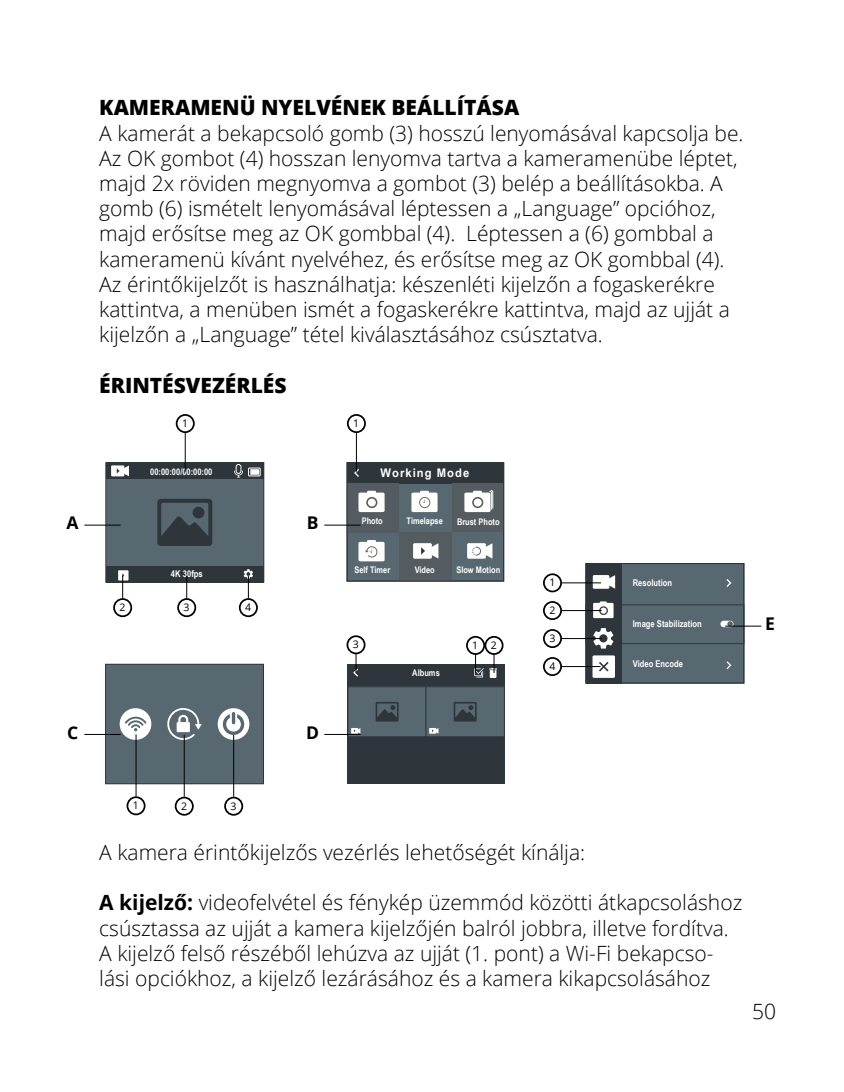
<style>
.page{position:relative;width:844px;height:1092px;background:#fff}
.page>*{position:absolute;margin:0;border:0;box-sizing:border-box;transform-origin:0 0}
.t1{font:300 21px/25.2px "Open Sans";color:#000}
.t2{font:800 21px "Open Sans";color:#000}
.t3{font:700 17.5px "Open Sans";color:#000}
.t4{font:700 11.9px "Arial Narrow";letter-spacing:.075em;color:#fff;scale:1.15 1}
.t5{font:10.5px "Open Sans";color:#000}
.t6{font:700 9.45px "Arial Narrow";color:#fff}
.t7{font:700 9.1px "Arial Narrow";color:#fff}
.s1{font-weight:700}
</style>
<div class="page">
<div style="left:585px;top:563px;width:158px;height:120px;background:#586871"></div>
<div style="left:585px;top:604px;width:159px;height:40px;border:1px solid #2e363c"></div>
<div style="left:585px;top:563px;width:36px;height:42px;background:#2e363c"></div>
<div style="left:585px;top:605px;width:36px;height:39px;background:#2e363c"></div>
<div style="left:585px;top:644px;width:36px;height:39px;background:#2e363c"></div>
<div style="left:592px;top:575px;width:17px;height:13px;background:#fffffc"></div>
<svg style="left:608px;top:575px;width:7px;height:13px"></svg>
<svg style="left:593px;top:628px;width:20px;height:20px"></svg>
<svg style="left:593px;top:601px;width:20px;height:17px"></svg>
<div style="left:592px;top:655px;width:22px;height:22px;background:#fff;border-radius:2px"></div>
<svg style="left:598px;top:662px;width:10px;height:9px"></svg>
<svg style="left:726px;top:579px;width:5px;height:8px"></svg>
<svg style="left:726px;top:661px;width:5px;height:8px"></svg>
<div style="left:720px;top:620px;width:13px;height:7px;background:#fff;border-radius:3px"></div>
<svg style="left:727px;top:621px;width:5px;height:4px"></svg>
<div style="left:585px;top:563px;width:159px;height:120px;border:1px solid #2e363c"></div>
<div style="left:106px;top:462px;width:158px;height:120px;background:#586871"></div>
<div style="left:106px;top:566px;width:158px;height:16px;background:#2e363c"></div>
<div style="left:106px;top:462px;width:158px;height:17px;background:#2e363c"></div>
<div style="left:118px;top:570px;width:10px;height:10px;background:#fffffc"></div>
<div style="left:236px;top:464px;width:5px;height:10px;border:1px solid #fffffc;border-radius:2px"></div>
<div style="left:248px;top:467px;width:12px;height:9px;border:1px solid #fffffc"></div>
<svg style="left:234px;top:469px;width:25px;height:8px"></svg>
<svg style="left:157px;top:499px;width:55px;height:47px"></svg>
<div style="left:193px;top:506px;width:11px;height:12px;background:#2e363c;border-radius:50%"></div>
<div style="left:111px;top:465px;width:13px;height:11px;background:#fffffc"></div>
<svg style="left:117px;top:465px;width:12px;height:11px"></svg>
<div style="left:347px;top:664px;width:158px;height:120px;background:#2e363c"></div>
<div style="left:348px;top:686px;width:78px;height:50px;background:#586871"></div>
<div style="left:347px;top:686px;width:79px;height:51px;border:1px solid #2e363c"></div>
<svg style="left:375px;top:702px;width:23px;height:19px"></svg>
<svg style="left:351px;top:728px;width:9px;height:5px"></svg>
<div style="left:426px;top:686px;width:78px;height:50px;background:#586871"></div>
<div style="left:425px;top:686px;width:79px;height:51px;border:1px solid #2e363c"></div>
<svg style="left:453px;top:702px;width:23px;height:19px"></svg>
<svg style="left:429px;top:728px;width:9px;height:5px"></svg>
<div style="left:347px;top:462px;width:156px;height:119px;background:#586871"></div>
<div style="left:347px;top:462px;width:156px;height:21px;background:#2e363c"></div>
<svg style="left:354px;top:469px;width:5px;height:8px"></svg>
<div style="left:452px;top:483px;width:51px;height:49px;background:#555c61"></div>
<div style="left:399px;top:532px;width:53px;height:48px;background:#555c61"></div>
<div style="left:347px;top:483px;width:52px;height:49px;background:#555c61"></div>
<svg style="left:358px;top:490px;width:26px;height:22px"></svg>
<svg style="left:411px;top:490px;width:26px;height:22px"></svg>
<div style="left:413px;top:543px;width:19px;height:15px;background:#fffffc;border-radius:2px"></div>
<svg style="left:431px;top:543px;width:7px;height:15px"></svg>
<svg style="left:421px;top:547px;width:4px;height:7px"></svg>
<div style="left:467px;top:543px;width:19px;height:15px;background:#fffffc;border-radius:2px"></div>
<svg style="left:472px;top:543px;width:20px;height:15px"></svg>
<svg style="left:358px;top:540px;width:26px;height:21px"></svg>
<svg style="left:464px;top:489px;width:29px;height:23px"></svg>
<div style="left:347px;top:462px;width:157px;height:119px;border:1px solid #2e363c"></div>
<div style="left:105px;top:664px;width:158px;height:119px;background:#586871"></div>
<div style="left:105px;top:664px;width:159px;height:120px;border:1px solid #2e363c"></div>
<svg style="left:167px;top:708px;width:35px;height:36px"></svg>
<div style="left:120px;top:708px;width:31px;height:31px;background:#fff;border-radius:50%"></div>
<div style="left:218px;top:708px;width:31px;height:31px;background:#fff;border-radius:50%"></div>
<svg style="left:125px;top:716px;width:21px;height:15px"></svg>
<svg style="left:223px;top:712px;width:21px;height:23px"></svg>
<div style="left:176px;top:414px;width:19px;height:19px;border:2px solid #000;border-radius:50%"></div>
<div style="left:543px;top:573px;width:19px;height:19px;border:2px solid #000;border-radius:50%"></div>
<div style="left:543px;top:601px;width:19px;height:19px;border:2px solid #000;border-radius:50%"></div>
<div style="left:543px;top:629px;width:19px;height:19px;border:2px solid #000;border-radius:50%"></div>
<div style="left:543px;top:657px;width:19px;height:19px;border:2px solid #000;border-radius:50%"></div>
<div style="left:113px;top:598px;width:19px;height:19px;border:2px solid #000;border-radius:50%"></div>
<div style="left:126px;top:796px;width:19px;height:19px;border:2px solid #000;border-radius:50%"></div>
<div style="left:346px;top:635px;width:19px;height:19px;border:2px solid #000;border-radius:50%"></div>
<div style="left:177px;top:598px;width:19px;height:19px;border:2px solid #000;border-radius:50%"></div>
<div style="left:175px;top:796px;width:19px;height:19px;border:2px solid #000;border-radius:50%"></div>
<div style="left:466px;top:636px;width:19px;height:19px;border:2px solid #000;border-radius:50%"></div>
<div style="left:239px;top:598px;width:19px;height:19px;border:2px solid #000;border-radius:50%"></div>
<div style="left:224px;top:796px;width:19px;height:19px;border:2px solid #000;border-radius:50%"></div>
<div style="left:484px;top:636px;width:19px;height:19px;border:2px solid #000;border-radius:50%"></div>
<div style="left:347px;top:414px;width:19px;height:19px;border:2px solid #000;border-radius:50%"></div>
<hr style="left:184px;top:432px;width:2px;height:39px;background:#000">
<hr style="left:561px;top:582px;width:39px;height:1px;background:#000">
<hr style="left:562px;top:610px;width:39px;height:1px;background:#000">
<hr style="left:562px;top:638px;width:39px;height:1px;background:#000">
<hr style="left:560px;top:666px;width:40px;height:1px;background:#000">
<svg style="left:122px;top:573px;width:2px;height:25px"></svg>
<hr style="left:135px;top:734px;width:2px;height:62px;background:#000">
<svg style="left:353px;top:653px;width:5px;height:23px"></svg>
<svg style="left:186px;top:576px;width:1px;height:22px"></svg>
<hr style="left:184px;top:734px;width:1px;height:62px;background:#000">
<svg style="left:474px;top:653px;width:9px;height:24px"></svg>
<svg style="left:243px;top:569px;width:10px;height:29px"></svg>
<hr style="left:233px;top:734px;width:1px;height:62px;background:#000">
<svg style="left:489px;top:653px;width:8px;height:25px"></svg>
<hr style="left:356px;top:432px;width:1px;height:39px;background:#000">
<hr style="left:84px;top:524px;width:37px;height:1px;background:#000">
<hr style="left:84px;top:733px;width:37px;height:2px;background:#000">
<hr style="left:324px;top:524px;width:36px;height:1px;background:#000">
<hr style="left:324px;top:733px;width:36px;height:2px;background:#000">
<hr style="left:725px;top:625px;width:36px;height:1px;background:#000">
<p class="t3" style="left:67px;top:510px;width:14px">A</p>
<p class="t3" style="left:67px;top:720px;width:13px">C</p>
<p class="t2" style="left:99px;top:92px;width:421px">KAMERAMENÜ NYELVÉNEK BEÁLLÍTÁSA</p>
<p class="t1" style="left:99px;top:120px;width:645px">A kamerát a bekapcsoló gomb (3) hosszú lenyomásával kapcsolja be.<br>Az OK gombot (4) hosszan lenyomva tartva a kameramenübe léptet, majd 2x röviden megnyomva a gombot (3) belép a beállításokba. A gomb (6) ismételt lenyomásával léptessen a „Language” opcióhoz, majd erősítse meg az OK gombbal (4). Léptessen a (6) gombbal a kameramenü kívánt nyelvéhez, és erősítse meg az OK gombbal (4).</p>
<p class="t1" style="left:99px;top:271px;width:632px">Az érintőkijelzőt is használhatja: készenléti kijelzőn a fogaskerékre kattintva, a menüben ismét a fogaskerékre kattintva, majd az ujját a kijelzőn a „Language” tétel kiválasztásához csúsztatva.</p>
<p class="t2" style="left:99px;top:369px;width:189px">ÉRINTÉSVEZÉRLÉS</p>
<p class="t5" style="left:182px;top:416px;width:8px">1</p>
<p class="t7" style="left:150px;top:464px;width:64px">00:00:00/00:00:00</p>
<p class="t5" style="left:119px;top:600px;width:8px">2</p>
<p class="t6" style="left:171px;top:566px;width:33px">4K 30fps</p>
<p class="t5" style="left:183px;top:600px;width:8px">3</p>
<p class="t5" style="left:245px;top:600px;width:8px">4</p>
<p class="t3" style="left:306px;top:510px;width:13px">B</p>
<p class="t3" style="left:306px;top:720px;width:14px">D</p>
<p class="t5" style="left:353px;top:416px;width:8px">1</p>
<p class="t4" style="left:380px;top:464px;width:78px">Working Mode</p>
<p class="t7" style="left:361px;top:514px;width:23px">Photo</p>
<p class="t7" style="left:406px;top:514px;width:38px">Timelapse</p>
<p class="t7" style="left:457px;top:515px;width:44px">Brust Photo</p>
<p class="t7" style="left:354px;top:562px;width:37px">Self Timer</p>
<p class="t7" style="left:414px;top:562px;width:22px">Video</p>
<p class="t7" style="left:456px;top:563px;width:45px">Slow Motion</p>
<p class="t5" style="left:353px;top:637px;width:8px">3</p>
<p class="t7" style="left:412px;top:666px;width:29px">Albums</p>
<p class="t5" style="left:472px;top:638px;width:8px">1</p>
<p class="t5" style="left:491px;top:638px;width:8px">2</p>
<p class="t5" style="left:549px;top:575px;width:8px">1</p>
<p class="t5" style="left:549px;top:603px;width:8px">2</p>
<p class="t5" style="left:549px;top:631px;width:8px">3</p>
<p class="t5" style="left:549px;top:659px;width:8px">4</p>
<p class="t6" style="left:632px;top:575px;width:41px">Resolution</p>
<p class="t6" style="left:632px;top:616px;width:71px">Image Stabilization</p>
<p class="t6" style="left:632px;top:656px;width:52px">Video Encode</p>
<p class="t3" style="left:765px;top:611px;width:11px">E</p>
<p class="t5" style="left:133px;top:798px;width:8px">1</p>
<p class="t5" style="left:181px;top:798px;width:8px">2</p>
<p class="t5" style="left:230px;top:798px;width:8px">3</p>
<p class="t1" style="left:99px;top:839px;width:487px">A kamera érintőkijelzős vezérlés lehetőségét kínálja:</p>
<p class="t1" style="left:99px;top:889px;width:644px"><span class="s1">A kijelző:</span> videofelvétel és fénykép üzemmód közötti átkapcsoláshoz csúsztassa az ujját a kamera kijelzőjén balról jobbra, illetve fordítva.<br>A kijelző felső részéből lehúzva az ujját (1. pont) a Wi-Fi bekapcso&shy;lási opciókhoz, a kijelző lezárásához és a kamera kikapcsolásához</p>
<p class="t1" style="left:752px;top:997px;width:25px">50</p>
</div>
